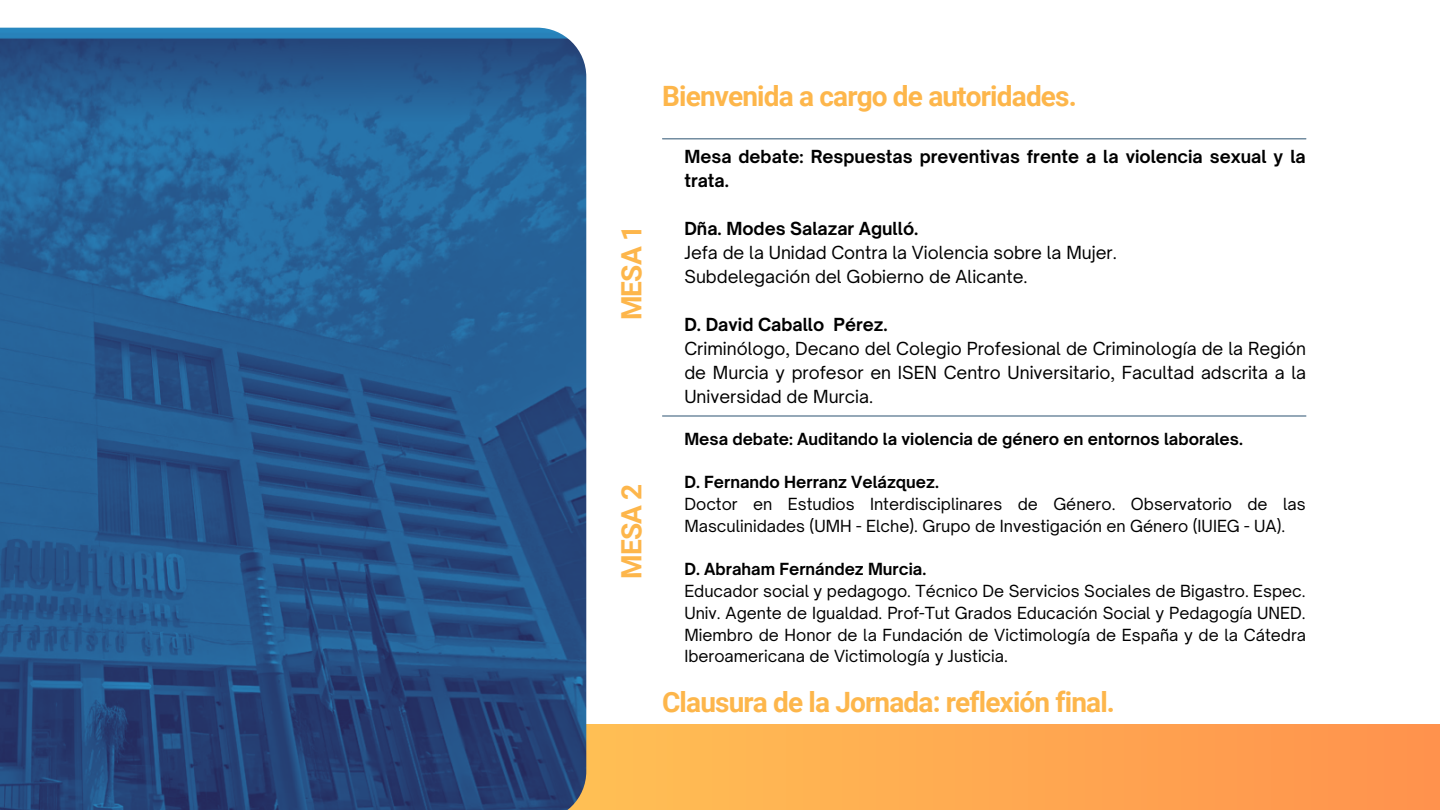
<style>
.page{position:relative;width:1440px;height:810px;background:#fff}
.page>*{position:absolute;margin:0;border:0;box-sizing:border-box;transform-origin:0 0}
.t1{font:700 28px "Roboto";letter-spacing:-.03em;color:#fdb64b}
.t2{font:17.2px/24px "Open Sauce One";color:#000;text-align:justify}
.t3{font:700 17.2px/24px "Open Sauce One";color:#000}
.t4{font:16px/21.8px "Open Sauce One";color:#000}
.t5{font:700 16px "Open Sauce One";color:#000}
</style>
<div class="page">
<svg style="left:586px;top:725px;width:854px;height:85px;background:#fea850"></svg>
<img style="left:0;top:28px;width:586px;height:782px">
<hr style="left:662px;top:416px;width:644px;height:1px;background:#2c5371">
<hr style="left:662px;top:138px;width:644px;height:1px;background:#2c5371">
<p class="t1" style="left:615px;top:320px;width:97px;rotate:-90deg">MESA 1</p>
<p class="t1" style="left:615px;top:579px;width:97px;rotate:-90deg">MESA 2</p>
<p class="t1" style="left:662px;top:80px;width:416px">Bienvenida a cargo de autoridades.</p>
<p class="t3" style="left:684px;top:145px;width:623px">Mesa debate: Respuestas preventivas frente a la violencia sexual y la trata.</p>
<p class="t3" style="left:684px;top:217px;width:236px">Dña. Modes Salazar Agulló.</p>
<p class="t2" style="left:684px;top:241px;width:434px">Jefa de la Unidad Contra la Violencia sobre la Mujer.</p>
<p class="t2" style="left:684px;top:265px;width:345px">Subdelegación del Gobierno de Alicante.</p>
<p class="t3" style="left:684px;top:313px;width:205px">D. David Caballo Pérez.</p>
<p class="t2" style="left:684px;top:337px;width:623px">Criminólogo, Decano del Colegio Profesional de Criminología de la Región de Murcia y profesor en ISEN Centro Universitario, Facultad adscrita a la Universidad de Murcia.</p>
<p class="t5" style="left:684px;top:429px;width:560px">Mesa debate: Auditando la violencia de género en entornos laborales.</p>
<p class="t5" style="left:684px;top:472px;width:256px">D. Fernando Herranz Velázquez.</p>
<p class="t4" style="left:684px;top:493px;width:623px">Doctor en Estudios Interdisciplinares de Género. Observatorio de las<br>Masculinidades (UMH - Elche). Grupo de Investigación en Género (IUIEG - UA).</p>
<p class="t5" style="left:684px;top:559px;width:243px">D. Abraham Fernández Murcia.</p>
<p class="t4" style="left:684px;top:580px;width:623px;text-align:justify">Educador social y pedagogo. Técnico De Servicios Sociales de Bigastro. Espec.<br>Univ. Agente de Igualdad. Prof-Tut Grados Educación Social y Pedagogía UNED.<br>Miembro de Honor de la Fundación de Victimología de España y de la Cátedra Iberoamericana de Victimología y Justicia.</p>
<p class="t1" style="left:662px;top:687px;width:454px">Clausura de la Jornada: reflexión final.</p>
</div>
